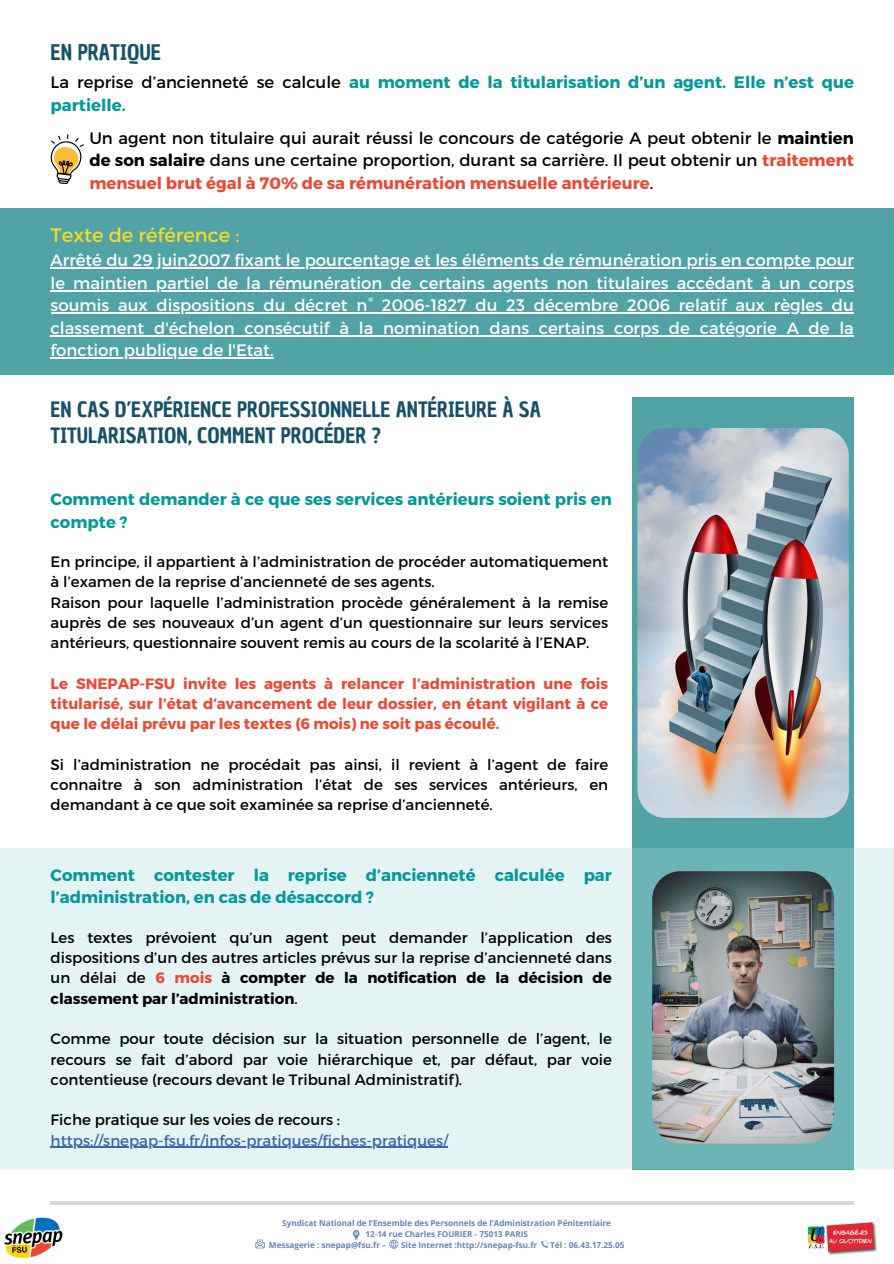
<style>
.page{position:relative;width:894px;height:1264px;background:#fff}
.page>*{position:absolute;margin:0;border:0;box-sizing:border-box;transform-origin:0 0}
.t1{font:21px "Chau Philomene One";color:#175169}
.t2{font:20.55px/25.8px "Chau Philomene One";color:#175169}
.t3{font:19.5px "Montserrat";color:#f4d92a}
.t4{font:16.5px/22.5px "Montserrat";color:#fff}
.t5{font:700 16.5px/22.5px "Montserrat";color:#03989e}
.t6{font:16.5px/22.5px "Montserrat";color:#000;text-align:justify}
.t7{font:15px/20.2px "Montserrat";color:#000;text-align:justify}
.t8{font:700 15px/20.2px "Montserrat";color:#ed4831;text-align:justify}
.t9{font:15px "Montserrat";color:#3e66af}
.t10{font:700 8.1px "Open Sans";color:#6383bd}
.s1{font-weight:400;color:#000}
.s2{font-weight:700}
.s3{font-weight:700;color:#ed4831}
</style>
<div class="page">
<hr style="left:51px;top:1201px;width:802px;height:3px;background:#000">
<svg style="left:541px;top:1240px;width:7px;height:7px"></svg>
<svg style="left:353px;top:1230px;width:6px;height:9px"></svg>
<svg style="left:389px;top:1239px;width:9px;height:9px"></svg>
<svg style="left:255px;top:1239px;width:9px;height:9px"></svg>
<div style="left:632px;top:397px;width:221px;height:771px;background:#52a3a6"></div>
<svg style="left:0;top:848px;width:893px;height:320px;background:#d8ecee"></svg>
<img style="left:807px;top:1222px;width:70px;height:33px">
<img style="left:4px;top:1217px;width:59px;height:42px">
<svg style="left:51px;top:134px;width:33px;height:50px"></svg>
<div style="left:0;top:208px;width:893px;height:166px;background:#52a3a6"></div>
<img style="left:637px;top:428px;width:211px;height:389px;border-radius:28px">
<img style="left:652px;top:871px;width:181px;height:272px;border-radius:28px">
<hr style="left:51px;top:1146px;width:397px;height:1px;background:#3e66af">
<hr style="left:51px;top:267px;width:802px;height:1px;background:#fff">
<hr style="left:51px;top:290px;width:97px;height:1px;background:#fff">
<hr style="left:156px;top:290px;width:697px;height:1px;background:#fff">
<hr style="left:51px;top:312px;width:296px;height:1px;background:#fff">
<hr style="left:356px;top:312px;width:497px;height:1px;background:#fff">
<hr style="left:51px;top:335px;width:478px;height:1px;background:#fff">
<hr style="left:538px;top:335px;width:315px;height:1px;background:#fff">
<hr style="left:51px;top:357px;width:219px;height:1px;background:#fff">
<h3 class="t1" style="left:51px;top:39px;width:112px">EN PRATIQUE</h3>
<h3 class="t5" style="left:51px;top:70px;width:804px"><span class="s1">La reprise d’ancienneté se calcule</span> au moment de la titularisation d’un agent. Elle n’est que partielle.</h3>
<p class="t6" style="left:89px;top:126px;width:765px">Un agent non titulaire qui aurait réussi le concours de catégorie A peut obtenir le <span class="s2">maintien de son salaire</span> dans une certaine proportion, durant sa carrière. Il peut obtenir un <span class="s3">traitement mensuel brut égal à 70% de sa rémunération mensuelle antérieure</span>.</p>
<p class="t3" style="left:51px;top:222px;width:190px">Texte de référence :</p>
<p class="t4" style="left:51px;top:248px;width:804px">Arrêté du 29 juin2007 fixant le pourcentage et les éléments de rémunération pris en compte pour le maintien</p>
<p class="t4" style="left:156px;top:271px;width:699px">partiel de la rémunération de certains agents non titulaires accédant à un corps</p>
<p class="t4" style="left:51px;top:293px;width:298px">soumis aux dispositions du décret</p>
<p class="t4" style="left:51px;top:293px;width:804px;text-indent:306px">n° 2006-1827 du 23 décembre 2006 relatif aux règles du classement d'échelon consécutif à la nomination dans</p>
<p class="t4" style="left:538px;top:316px;width:316px">certains corps de catégorie A de la</p>
<p class="t4" style="left:51px;top:338px;width:224px">fonction publique de l'Etat.</p>
<p class="t2" style="left:51px;top:396px;width:491px">EN CAS D’EXPÉRIENCE PROFESSIONNELLE ANTÉRIEURE À SA<br>TITULARISATION, COMMENT PROCÉDER ?</p>
<p class="t5" style="left:51px;top:487px;width:562px">Comment demander à ce que ses services antérieurs soient pris en compte ?</p>
<h3 class="t7" style="left:51px;top:551px;width:559px;text-align:left">En principe, il appartient à l’administration de procéder automatiquement à l’examen de la reprise d’ancienneté de ses agents.<br>Raison pour laquelle l’administration procède généralement à la remise auprès de ses nouveaux d’un agent d’un questionnaire sur leurs services antérieurs, questionnaire souvent remis au cours de la scolarité à l’ENAP.</h3>
<h2 class="t8" style="left:51px;top:672px;width:559px">Le SNEPAP-FSU invite les agents à relancer l’administration une fois titularisé, sur l’état d’avancement de leur dossier, en étant vigilant à ce que le délai prévu par les textes (6 mois) ne soit pas écoulé.</h2>
<h3 class="t7" style="left:51px;top:753px;width:559px">Si l’administration ne procédait pas ainsi, il revient à l’agent de faire connaitre à son administration l’état de ses services antérieurs, en demandant à ce que soit examinée sa reprise d’ancienneté.</h3>
<p class="t5" style="left:51px;top:862px;width:562px">Comment contester la reprise d’ancienneté calculée par l’administration, en cas de désaccord ?</p>
<h1 class="t7" style="left:51px;top:926px;width:562px">Les textes prévoient qu’un agent peut demander l’application des dispositions d’un des autres articles prévus sur la reprise d’ancienneté dans un délai de <span class="s3">6 mois</span> <span class="s2">à compter de la notification de la décision de classement par l’administration</span>.</h1>
<h2 class="t7" style="left:51px;top:1028px;width:562px">Comme pour toute décision sur la situation personnelle de l’agent, le recours se fait d’abord par voie hiérarchique et, par défaut, par voie contentieuse (recours devant le Tribunal Administratif).</h2>
<h3 class="t7" style="left:51px;top:1109px;width:291px">Fiche pratique sur les voies de recours :</h3>
<h2 class="t9" style="left:51px;top:1130px;width:399px">https://snepap-fsu.fr/infos-pratiques/fiches-pratiques/</h2>
<h1 class="t10" style="left:282px;top:1217px;width:330px">Syndicat National de l’Ensemble des Personnels de l’Administration Pénitentiaire</h1>
<h3 class="t10" style="left:365px;top:1228px;width:164px">12-14 rue Charles FOURIER - 75013 PARIS</h3>
<p class="t10" style="left:269px;top:1239px;width:119px">Messagerie : snepap@fsu.fr –</p>
<p class="t10" style="left:401px;top:1239px;width:138px">Site Internet :http://snepap-fsu.fr</p>
<p class="t10" style="left:550px;top:1239px;width:76px">Tél : 06.43.17.25.05</p>
</div>
